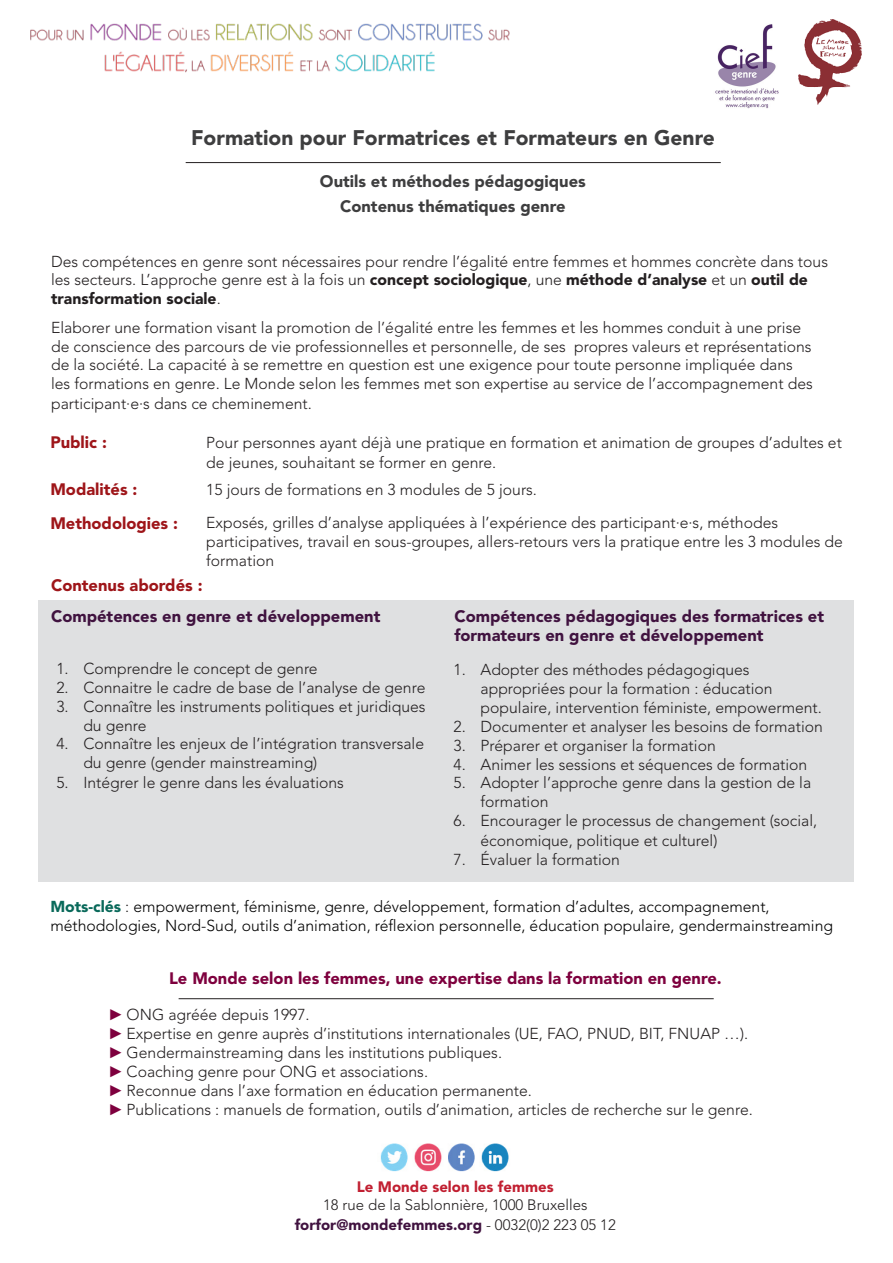
<style>
.page{position:relative;width:893px;height:1263px;background:#fff}
.page>*{position:absolute;margin:0;border:0;box-sizing:border-box;transform-origin:0 0}
.t1{font:900 21px "Avenir LT Std";color:#3e3e3f}
.t2{font:900 16.5px/19.8px "Avenir LT Std";color:#40123f}
.t3{font:900 16.5px "Avenir LT Std";color:#7e003e}
.t4{font:900 16.5px "Avenir LT Std";color:#3e3e3f}
.t5{font:900 16.5px "Avenir LT Std";color:#9e1519}
.t6{font:300 15.75px/18.9px "Avenir LT Std";color:#231f20}
.t7{font:300 15.75px/18.9px "Avenir LT Std";color:#000}
.t8{font:900 15px "Avenir LT Std";color:#40123f}
.t9{font:300 15px "Avenir LT Std";color:#231f20}
.t10{font:900 15px "Avenir LT Std";color:#c11f31}
.s1{font-weight:900}
.s2{font-weight:900;color:#09695a}
.s3{color:#231f20}
.s4{font-family:"Impact";font-weight:400;color:#7e003e}
.s5{font-weight:300;color:#231f20}
</style>
<div class="page">
<div style="left:38px;top:600px;width:816px;height:281px;background:#dfe0e1"></div>
<img style="left:798px;top:19px;width:64px;height:85px">
<hr style="left:186px;top:162px;width:535px;height:1px;background:#231f20">
<img style="left:30px;top:23px;width:480px;height:50px">
<img style="left:380px;top:1143px;width:129px;height:29px">
<hr style="left:179px;top:998px;width:535px;height:1px;background:#231f20">
<img style="left:715px;top:24px;width:64px;height:85px">
<p class="t1" style="left:191px;top:125px;width:525px">Formation pour Formatrices et Formateurs en Genre</p>
<p class="t4" style="left:320px;top:171px;width:267px">Outils et méthodes pédagogiques</p>
<p class="t4" style="left:340px;top:196px;width:227px">Contenus thématiques genre</p>
<p class="t6" style="left:51px;top:252px;width:778px">Des compétences en genre sont nécessaires pour rendre l’égalité entre femmes et hommes concrète dans tous les secteurs. L’approche genre est à la fois un <span class="s1">concept sociologique</span>, une <span class="s1">méthode d’analyse</span> et un <span class="s1">outil de transformation sociale</span>.</p>
<p class="t6" style="left:51px;top:318px;width:763px">Elaborer une formation visant la promotion de l’égalité entre les femmes et les hommes conduit à une prise de conscience des parcours de vie professionnelles et personnelle, de ses propres valeurs et représentations de la société. La capacité à se remettre en question est une exigence pour toute personne impliquée dans les formations en genre. Le Monde selon les femmes met son expertise au service de l’accompagnement des participant·e·s dans ce cheminement.</p>
<p class="t6" style="left:206px;top:433px;width:637px;line-height:19.8px">Pour personnes ayant déjà une pratique en formation et animation de groupes d’adultes et de jeunes, souhaitant se former en genre.</p>
<p class="t6" style="left:206px;top:480px;width:332px">15 jours de formations en 3 modules de 5 jours.</p>
<p class="t6" style="left:206px;top:513px;width:638px">Exposés, grilles d’analyse appliquées à l’expérience des participant·e·s, méthodes participatives, travail en sous-groupes, allers-retours vers la pratique entre les 3 modules de formation</p>
<p class="t5" style="left:50px;top:433px;width:58px">Public :</p>
<p class="t5" style="left:50px;top:479px;width:89px">Modalités :</p>
<p class="t5" style="left:50px;top:514px;width:129px">Methodologies :</p>
<p class="t5" style="left:51px;top:575px;width:153px">Contenus abordés :</p>
<p class="t2" style="left:51px;top:606px;width:331px">Compétences en genre et développement</p>
<p class="t6" style="left:56px;top:659px;width:263px">1. Comprendre le concept de genre</p>
<p class="t6" style="left:56px;top:678px;width:371px">2. Connaitre le cadre de base de l’analyse de genre</p>
<p class="t6" style="left:83px;top:697px;width:344px;text-indent:-27px">3. Connaître les instruments politiques et juridiques du genre</p>
<p class="t6" style="left:83px;top:735px;width:342px;text-indent:-27px">4. Connaître les enjeux de l’intégration transversale du genre (gender mainstreaming)</p>
<p class="t6" style="left:56px;top:773px;width:289px">5. Intégrer le genre dans les évaluations</p>
<p class="t2" style="left:454px;top:606px;width:371px">Compétences pédagogiques des formatrices et formateurs en genre et développement</p>
<p class="t6" style="left:481px;top:660px;width:343px;text-indent:-27px">1. Adopter des méthodes pédagogiques appropriées pour la formation : éducation populaire, intervention féministe, empowerment.</p>
<p class="t6" style="left:454px;top:717px;width:371px">2. Documenter et analyser les besoins de formation</p>
<p class="t6" style="left:454px;top:736px;width:264px">3. Préparer et organiser la formation</p>
<p class="t6" style="left:454px;top:755px;width:355px">4. Animer les sessions et séquences de formation</p>
<p class="t6" style="left:481px;top:774px;width:332px;text-indent:-27px">5. Adopter l’approche genre dans la gestion de la formation</p>
<p class="t6" style="left:481px;top:811px;width:338px;line-height:19.8px;text-indent:-27px">6. Encourager le processus de changement (social, économique, politique et culturel)</p>
<p class="t6" style="left:454px;top:850px;width:168px">7. Évaluer la formation</p>
<p class="t7" style="left:50px;top:897px;width:784px"><span class="s2">Mots-clés</span> <span class="s3">:</span> empowerment, féminisme, genre, développement, formation d’adultes, accompagnement, méthodologies, Nord-Sud, outils d’animation, réflexion personnelle, éducation populaire, gendermainstreaming</p>
<p class="t3" style="left:169px;top:968px;width:554px">Le Monde selon les femmes, une expertise dans la formation en genre.</p>
<p class="t6" style="left:108px;top:1005px;width:203px"><span class="s4">►</span> ONG agréée depuis 1997.</p>
<p class="t6" style="left:108px;top:1024px;width:641px"><span class="s4">►</span> Expertise en genre auprès d’institutions internationales (UE, FAO, PNUD, BIT, FNUAP …).</p>
<p class="t6" style="left:108px;top:1043px;width:395px"><span class="s4">►</span> Gendermainstreaming dans les institutions publiques.</p>
<p class="t6" style="left:108px;top:1062px;width:321px"><span class="s4">►</span> Coaching genre pour ONG et associations.</p>
<p class="t6" style="left:108px;top:1081px;width:425px"><span class="s4">►</span> Reconnue dans l’axe formation en éducation permanente.</p>
<p class="t6" style="left:108px;top:1100px;width:646px"><span class="s4">►</span> Publications : manuels de formation, outils d’animation, articles de recherche sur le genre.</p>
<p class="t10" style="left:357px;top:1178px;width:198px">Le Monde selon les femmes</p>
<p class="t9" style="left:323px;top:1196px;width:266px">18 rue de la Sablonnière, 1000 Bruxelles</p>
<p class="t8" style="left:295px;top:1216px;width:323px">forfor@mondefemmes.org <span class="s5">- 0032(0)2 223 05 12</span></p>
</div>
